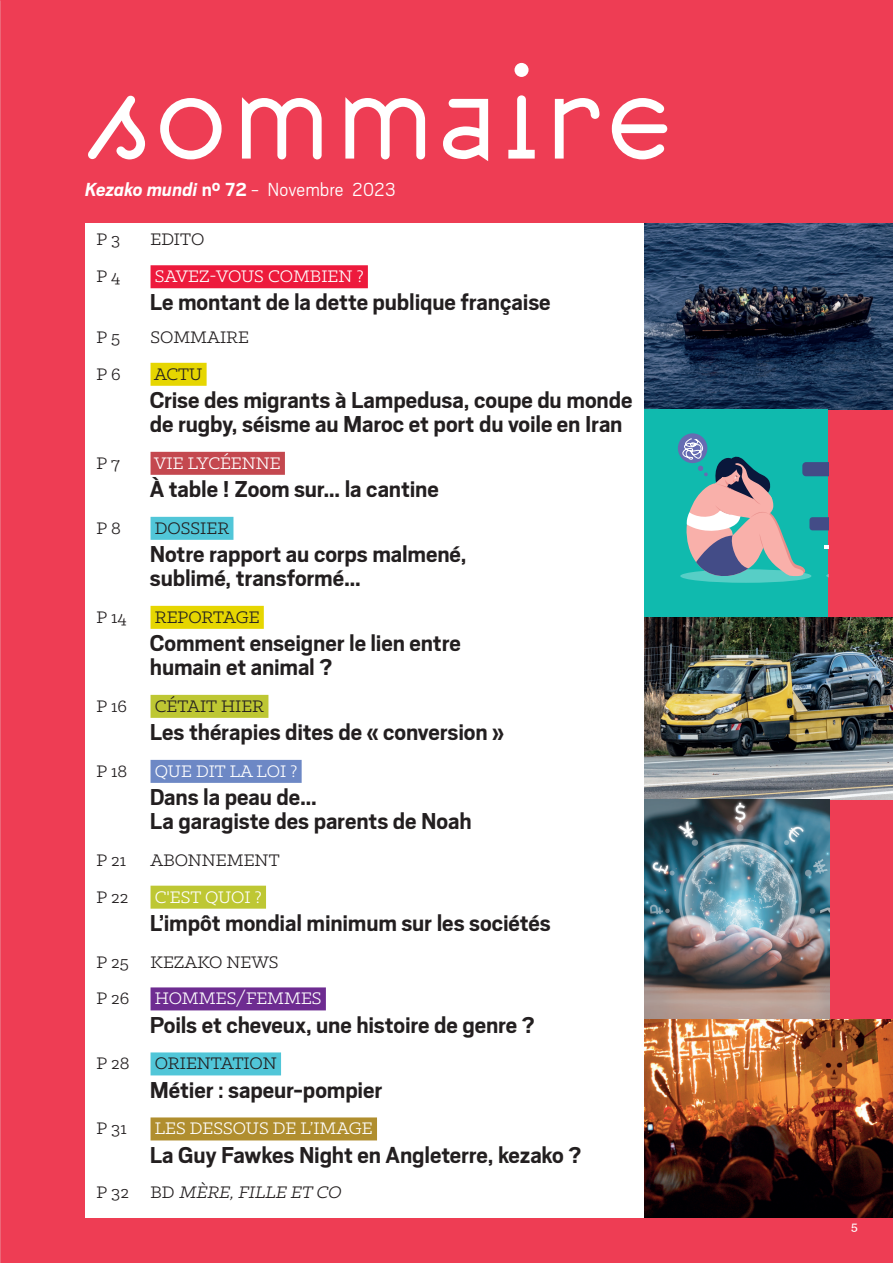
<style>
.page{position:relative;width:893px;height:1263px;background:#fff}
.page>*{position:absolute;margin:0;border:0;box-sizing:border-box;transform-origin:0 0}
.SOMMAIRE_TITRE{font:700 25.5px/24px "Scout";letter-spacing:-.005em;color:#231f20}
.ARTCILE_txt_courant{font:300 21px "Scout";color:#fff}
.SOMMAIRE_rubrique{font:18.9px "Klinic Slab";color:#231f20}
.SOMMAIRE_rubrique-2{font:18.9px "Klinic Slab";color:#fff}
.SOMMAIRE_rubrique-3{font:italic 18.9px "Klinic Slab";color:#231f20}
.t1{font:500 13.5px "Klinic Slab";color:#fff}
.s1{font-weight:700;font-style:italic}
.s2{font-weight:700}
.s3{font-style:normal}
</style>
<div class="page">
<div style="left:1px;top:0;width:892px;height:1263px;background:#ee3d54"></div>
<div style="left:85px;top:223px;width:693px;height:994px;background:#fff"></div>
<svg style="left:88px;top:63px;width:579px;height:98px"></svg>
<div style="left:151px;top:265px;width:217px;height:23px;background:#ed1a3c"></div>
<div style="left:151px;top:363px;width:56px;height:23px;background:#e6d601"></div>
<div style="left:151px;top:452px;width:134px;height:23px;background:#c4484f"></div>
<div style="left:151px;top:517px;width:82px;height:23px;background:#51c6d8"></div>
<div style="left:151px;top:606px;width:113px;height:23px;background:#e6d601"></div>
<div style="left:151px;top:695px;width:117px;height:23px;background:#bec733"></div>
<div style="left:151px;top:760px;width:151px;height:23px;background:#6d88c5"></div>
<div style="left:151px;top:886px;width:115px;height:23px;background:#bec733"></div>
<div style="left:151px;top:987px;width:175px;height:23px;background:#6e2c91"></div>
<div style="left:151px;top:1052px;width:130px;height:23px;background:#51c6d8"></div>
<div style="left:151px;top:1117px;width:226px;height:23px;background:#b08e2f"></div>
<img style="left:644px;top:223px;width:249px;height:186px">
<img style="left:644px;top:617px;width:249px;height:183px">
<img style="left:644px;top:800px;width:185px;height:220px">
<div style="left:644px;top:409px;width:184px;height:208px;background:#10baae"></div>
<svg style="left:680px;top:569px;width:131px;height:14px"></svg>
<div style="left:678px;top:433px;width:29px;height:30px;background:#666cb2;border-radius:50%"></div>
<svg style="left:683px;top:438px;width:145px;height:142px"></svg>
<img style="left:644px;top:1020px;width:249px;height:197px">
<p class="ARTCILE_txt_courant" style="left:85px;top:176px;width:312px"><span class="s1">Kezako mundi</span> <span class="s2">n° 72</span> - Novembre 2023</p>
<p class="SOMMAIRE_rubrique" style="left:97px;top:228px;width:25px">P 3</p>
<p class="SOMMAIRE_rubrique" style="left:151px;top:228px;width:55px">EDITO</p>
<p class="SOMMAIRE_rubrique" style="left:97px;top:264px;width:25px">P 4</p>
<p class="SOMMAIRE_rubrique-2" style="left:155px;top:264px;width:210px">SAVEZ-VOUS COMBIEN ?</p>
<p class="SOMMAIRE_TITRE" style="left:150px;top:289px;width:402px">Le montant de la dette publique française</p>
<p class="SOMMAIRE_rubrique" style="left:97px;top:325px;width:25px">P 5</p>
<p class="SOMMAIRE_rubrique" style="left:151px;top:325px;width:100px">SOMMAIRE</p>
<p class="SOMMAIRE_rubrique" style="left:97px;top:362px;width:26px">P 6</p>
<p class="SOMMAIRE_rubrique" style="left:154px;top:362px;width:50px">ACTU</p>
<p class="SOMMAIRE_TITRE" style="left:150px;top:387px;width:484px">Crise des migrants à Lampedusa, coupe du monde de rugby, séisme au Maroc et port du voile en Iran</p>
<p class="SOMMAIRE_rubrique" style="left:97px;top:451px;width:25px">P 7</p>
<p class="SOMMAIRE_rubrique-2" style="left:154px;top:451px;width:128px">VIE LYCÉENNE</p>
<p class="SOMMAIRE_TITRE" style="left:150px;top:476px;width:291px">À table ! Zoom sur… la cantine</p>
<p class="SOMMAIRE_rubrique" style="left:97px;top:516px;width:26px">P 8</p>
<p class="SOMMAIRE_rubrique" style="left:155px;top:516px;width:76px">DOSSIER</p>
<p class="SOMMAIRE_TITRE" style="left:150px;top:541px;width:318px">Notre rapport au corps malmené, sublimé, transformé…</p>
<p class="SOMMAIRE_rubrique" style="left:97px;top:605px;width:32px">P 14</p>
<p class="SOMMAIRE_rubrique" style="left:155px;top:605px;width:106px">REPORTAGE</p>
<p class="SOMMAIRE_TITRE" style="left:150px;top:630px;width:313px">Comment enseigner le lien entre humain et animal ?</p>
<p class="SOMMAIRE_rubrique" style="left:97px;top:694px;width:32px">P 16</p>
<p class="SOMMAIRE_rubrique" style="left:155px;top:694px;width:111px">CÉTAIT HIER</p>
<p class="SOMMAIRE_TITRE" style="left:150px;top:719px;width:356px">Les thérapies dites de « conversion »</p>
<p class="SOMMAIRE_rubrique" style="left:97px;top:759px;width:32px">P 18</p>
<p class="SOMMAIRE_rubrique-2" style="left:155px;top:759px;width:144px">QUE DIT LA LOI ?</p>
<p class="SOMMAIRE_TITRE" style="left:150px;top:784px;width:323px">Dans la peau de…<br>La garagiste des parents de Noah</p>
<p class="SOMMAIRE_rubrique" style="left:97px;top:848px;width:31px">P 21</p>
<p class="SOMMAIRE_rubrique" style="left:151px;top:848px;width:131px">ABONNEMENT</p>
<p class="SOMMAIRE_rubrique" style="left:97px;top:885px;width:33px">P 22</p>
<p class="SOMMAIRE_rubrique-2" style="left:155px;top:885px;width:108px">C'EST QUOI ?</p>
<p class="SOMMAIRE_TITRE" style="left:150px;top:910px;width:403px">L’impôt mondial minimum sur les sociétés</p>
<p class="SOMMAIRE_rubrique" style="left:97px;top:950px;width:184px">P 25 KEZAKO NEWS</p>
<p class="SOMMAIRE_rubrique" style="left:97px;top:986px;width:34px">P 26</p>
<p class="SOMMAIRE_rubrique-2" style="left:155px;top:986px;width:168px">HOMMES/FEMMES</p>
<p class="SOMMAIRE_TITRE" style="left:150px;top:1011px;width:386px">Poils et cheveux, une histoire de genre ?</p>
<p class="SOMMAIRE_rubrique" style="left:97px;top:1051px;width:35px">P 28</p>
<p class="SOMMAIRE_rubrique" style="left:155px;top:1051px;width:123px">ORIENTATION</p>
<p class="SOMMAIRE_TITRE" style="left:150px;top:1076px;width:234px">Métier : sapeur-pompier</p>
<p class="SOMMAIRE_rubrique" style="left:97px;top:1116px;width:32px">P 31</p>
<p class="SOMMAIRE_rubrique-2" style="left:155px;top:1116px;width:219px">LES DESSOUS DE L’IMAGE</p>
<p class="SOMMAIRE_TITRE" style="left:150px;top:1141px;width:433px">La Guy Fawkes Night en Angleterre, kezako ?</p>
<p class="SOMMAIRE_rubrique-3" style="left:97px;top:1180px;width:250px"><span class="s3">P 3 2 B D</span> MÈRE,FILLE ET CO</p>
<p class="t1" style="left:851px;top:1217px;width:8px">5</p>
</div>
